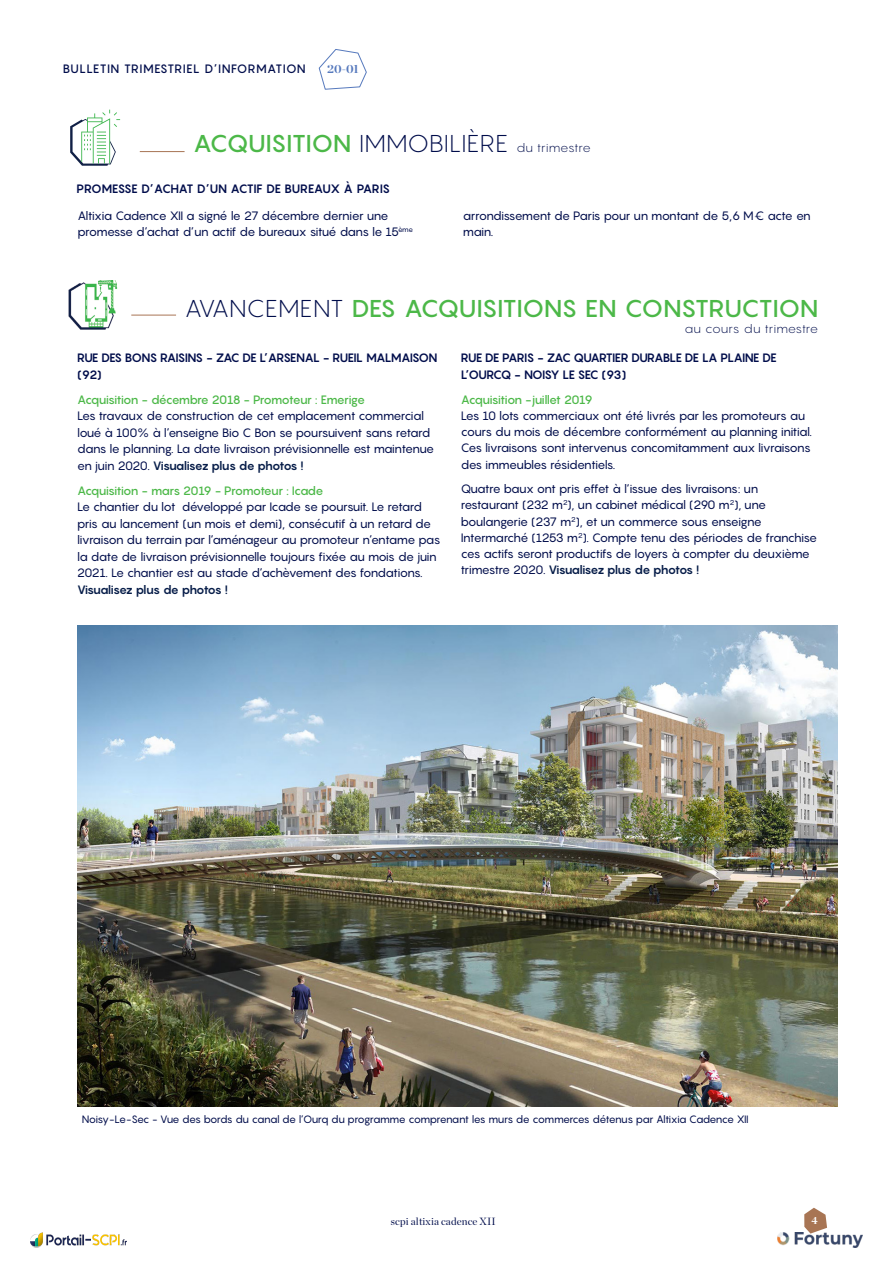
<style>
.page{position:relative;width:893px;height:1263px;background:#fff}
.page>*{position:absolute;margin:0;border:0;box-sizing:border-box;transform-origin:0 0}
.t1{font:500 24px "Pangram";letter-spacing:-.025em;color:#4cb848;scale:1.05 1}
.t2{font:12px/16.5px "Pangram";letter-spacing:-.06em;color:#000d4b}
.t3{font:700 12px/16.5px "Pangram";letter-spacing:-.065em;color:#000d4b}
.t4{font:700 12px "Pangram";letter-spacing:-.035em;color:#000d4b}
.t5{font:500 12px "Pangram";letter-spacing:.035em;color:#000d4b}
.t6{font:300 12px "Pangram";letter-spacing:-.01em;color:#000d4b;scale:1.05 1}
.t7{font:700 12px "Chronicle Display";color:#5679bd}
.t8{font:10.5px "Pangram";letter-spacing:-.06em;color:#000d4b}
.t9{font:10.5px "Chronicle Display";letter-spacing:.01em;color:#000d4b}
.t10{font:700 10.5px "Chronicle Display";color:#fff}
.s1{font-weight:300;color:#000d4b}
.s2{font-weight:300;font-size:12px;color:#000d4b}
.s3{font-weight:500;color:#4cb848}
.s4{font-weight:700;color:#071d49}
</style>
<div class="page">
<svg style="left:804px;top:1208px;width:23px;height:25px"></svg>
<svg style="left:319px;top:49px;width:48px;height:41px"></svg>
<hr style="left:140px;top:151px;width:45px;height:1px;background:#a87554">
<svg style="left:70px;top:110px;width:50px;height:56px"></svg>
<hr style="left:131px;top:315px;width:45px;height:1px;background:#a87554">
<img style="left:68px;top:280px;width:50px;height:50px">
<img style="left:78px;top:625px;width:760px;height:481px">
<img style="left:777px;top:1233px;width:86px;height:15px">
<img style="left:30px;top:1233px;width:97px;height:15px">
<p class="t5" style="left:63px;top:61px;width:244px">BULLETIN TRIMESTRIEL D’INFORMATION</p>
<p class="t7" style="left:327px;top:59px;width:33px">20-01</p>
<p class="t1" style="left:193px;top:128px;width:380px">ACQUISITION <span class="s1">IMMOBILIÈRE</span> <span class="s2">du trimestre</span></p>
<p class="t4" style="left:77px;top:180px;width:315px">PROMESSE D’ACHAT D’UN ACTIF DE BUREAUX À PARIS</p>
<p class="t2" style="left:78px;top:207px;width:337px">Altixia Cadence XII a signé le 27 décembre dernier une promesse d’achat d’un actif de bureaux situé dans le 15<sup>ème</sup></p>
<p class="t2" style="left:463px;top:207px;width:349px">arrondissement de Paris pour un montant de 5,6 M€ acte en main.</p>
<p class="t1" style="left:184px;top:293px;width:605px"><span class="s1">AVANCEMENT</span> DES ACQUISITIONS EN CONSTRUCTION</p>
<p class="t6" style="left:684px;top:321px;width:129px">au cours du trimestre</p>
<p class="t3" style="left:77px;top:350px;width:362px">RUE DES BONS RAISINS - ZAC DE L’ARSENAL - RUEIL MALMAISON (92)</p>
<p class="t2" style="left:77px;top:391px;width:358px"><span class="s3">Acquisition - décembre 2018 - Promoteur : Emerige<br></span>Les travaux de construction de cet emplacement commercial loué à 100% à l’enseigne Bio C Bon se poursuivent sans retard dans le planning. La date livraison prévisionnelle est maintenue en juin 2020. <span class="s4">Visualisez plus de photos !</span></p>
<p class="t2" style="left:77px;top:482px;width:365px"><span class="s3">Acquisition - mars 2019 - Promoteur : Icade<br></span>Le chantier du lot développé par Icade se poursuit. Le retard pris au lancement (un mois et demi), consécutif à un retard de livraison du terrain par l’aménageur au promoteur n’entame pas la date de livraison prévisionnelle toujours fixée au mois de juin 2021. Le chantier est au stade d’achèvement des fondations.<br><span class="s4">Visualisez plus de photos !</span></p>
<p class="t3" style="left:461px;top:350px;width:317px">RUE DE PARIS - ZAC QUARTIER DURABLE DE LA PLAINE DE<br>L’OURCQ - NOISY LE SEC (93)</p>
<p class="t2" style="left:461px;top:391px;width:353px"><span class="s3">Acquisition -juillet 2019<br></span>Les 10 lots commerciaux ont été livrés par les promoteurs au cours du mois de décembre conformément au planning initial.<br>Ces livraisons sont intervenus concomitamment aux livraisons des immeubles résidentiels.</p>
<p class="t2" style="left:461px;top:481px;width:358px">Quatre baux ont pris effet à l’issue des livraisons: un restaurant (232 m<sup>2</sup>), un cabinet médical (290 m<sup>2</sup>), une boulangerie (237 m<sup>2</sup>), et un commerce sous enseigne Intermarché (1253 m<sup>2</sup>). Compte tenu des périodes de franchise ces actifs seront productifs de loyers à compter du deuxième trimestre 2020. <span class="s4">Visualisez plus de photos !</span></p>
<p class="t8" style="left:82px;top:1112px;width:668px">Noisy-Le-Sec - Vue des bords du canal de l’Ourq du programme comprenant les murs de commerces détenus par Altixia Cadence XII</p>
<p class="t9" style="left:391px;top:1213px;width:106px">scpi altixia cadence XII</p>
<p class="t10" style="left:811px;top:1212px;width:8px">4</p>
</div>
